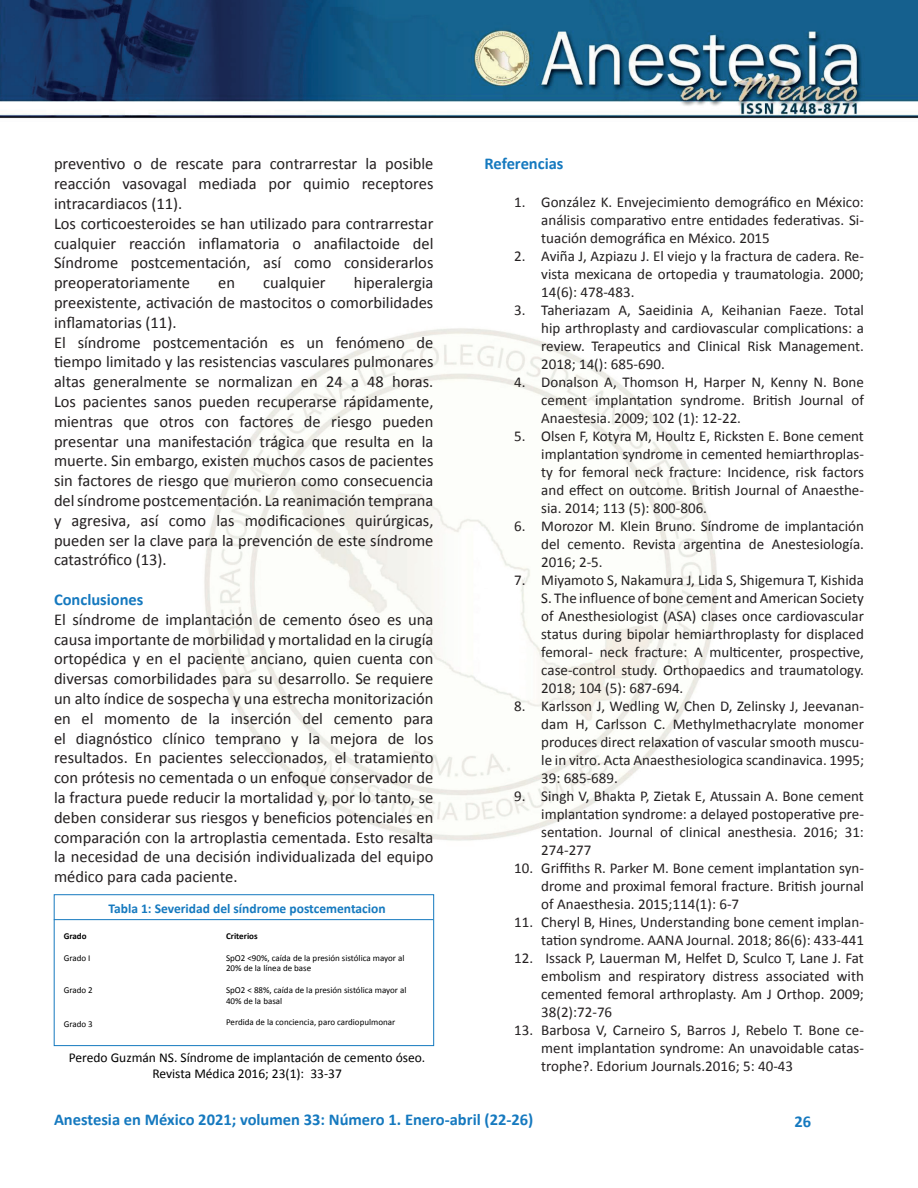
<style>
.page{position:relative;width:918px;height:1188px;background:#fff}
.page>*{position:absolute;margin:0;border:0;box-sizing:border-box;transform-origin:0 0}
.t1{font:16.5px/19.8px "Calibri";color:#231f20}
.t2{font:700 16.5px "Calibri";color:#1579bf}
.t3{font:15px/18px "Calibri";color:#231f20;text-align:justify}
.t4{font:13.5px/16.2px "Calibri";color:#000;text-align:center}
.t5{font:700 13.5px "Calibri";color:#1579bf}
.t6{font:9px/10.8px "Calibri";color:#000}
.t7{font:700 9px "Calibri";color:#000}
</style>
<div class="page">
<img style="left:0;top:0;width:918px;height:119px">
<img style="left:204px;top:328px;width:513px;height:573px">
<div style="left:54px;top:894px;width:380px;height:152px;border:1px solid #1579bf"></div>
<hr style="left:54px;top:919px;width:379px;height:1px;background:#1579bf">
<p class="t2" style="left:485px;top:152px;width:81px">Referencias</p>
<p class="t3" style="left:541px;top:193px;width:324px;text-indent:-27px">1. González K. Envejecimiento demográfico en México: análisis comparativo entre entidades federativas. Si&shy;tuación demográfica en México. 2015</p>
<p class="t3" style="left:541px;top:247px;width:324px;text-indent:-27px">2. Aviña J, Azpiazu J. El viejo y la fractura de cadera. Re&shy;vista mexicana de ortopedia y traumatologia. 2000; 14(6): 478-483.</p>
<p class="t3" style="left:541px;top:301px;width:324px;text-indent:-27px">3. Taheriazam A, Saeidinia A, Keihanian Faeze. Total hip arthroplasty and cardiovascular complications: a review. Terapeutics and Clinical Risk Management.<br>2018; 14(): 685-690.</p>
<p class="t3" style="left:541px;top:373px;width:324px;text-indent:-27px">4. Donalson A, Thomson H, Harper N, Kenny N. Bone cement implantation syndrome. British Journal of Anaestesia. 2009; 102 (1): 12-22.</p>
<p class="t3" style="left:541px;top:427px;width:324px;text-indent:-27px">5. Olsen F, Kotyra M, Houltz E, Ricksten E. Bone cement implantation syndrome in cemented hemiarthroplas&shy;ty for femoral neck fracture: Incidence, risk factors and effect on outcome. British Journal of Anaesthe&shy;sia. 2014; 113 (5): 800-806.</p>
<p class="t3" style="left:541px;top:517px;width:324px;text-indent:-27px">6. Morozor M. Klein Bruno. Síndrome de implantación del cemento. Revista argentina de Anestesiología.<br>2016; 2-5.</p>
<p class="t3" style="left:541px;top:571px;width:324px;text-indent:-27px">7. Miyamoto S, Nakamura J, Lida S, Shigemura T, Kishida S. The influence of bone cement and American Society of Anesthesiologist (ASA) clases once cardiovascular status during bipolar hemiarthroplasty for displaced femoral- neck fracture: A multicenter, prospective, case-control study. Orthopaedics and traumatology.<br>2018; 104 (5): 687-694.</p>
<p class="t3" style="left:541px;top:697px;width:324px;text-indent:-27px">8. Karlsson J, Wedling W, Chen D, Zelinsky J, Jeevanan&shy;dam H, Carlsson C. Methylmethacrylate monomer produces direct relaxation of vascular smooth muscu&shy;le in vitro. Acta Anaesthesiologica scandinavica. 1995; 39: 685-689.</p>
<p class="t3" style="left:541px;top:787px;width:324px;text-indent:-27px">9. Singh V, Bhakta P, Zietak E, Atussain A. Bone cement implantation syndrome: a delayed postoperative pre&shy;sentation. Journal of clinical anesthesia. 2016; 31:<br>274-277</p>
<p class="t3" style="left:541px;top:859px;width:324px;text-indent:-27px">10. Griffiths R. Parker M. Bone cement implantation syn&shy;drome and proximal femoral fracture. British journal of Anaesthesia. 2015;114(1): 6-7</p>
<p class="t3" style="left:514px;top:913px;width:351px;text-align:right">11. Cheryl B, Hines, Understanding bone cement implan&shy;tation syndrome. AANA Journal. 2018; 86(6): 433-441</p>
<p class="t3" style="left:541px;top:949px;width:324px;text-indent:-27px">12. Issack P, Lauerman M, Helfet D, Sculco T, Lane J. Fat embolism and respiratory distress associated with cemented femoral arthroplasty. Am J Orthop. 2009; 38(2):72-76</p>
<p class="t3" style="left:541px;top:1021px;width:324px;text-indent:-27px">13. Barbosa V, Carneiro S, Barros J, Rebelo T. Bone ce&shy;ment implantation syndrome: An unavoidable catas&shy;trophe?. Edorium Journals.2016; 5: 40-43</p>
<p class="t2" style="left:54px;top:1108px;width:481px">Anestesia en México 2021; volumen 33: Número 1. Enero-abril (22-26)</p>
<p class="t1" style="left:54px;top:153px;width:381px">preventivo o de rescate para contrarrestar la posible reacción vasovagal mediada por quimio receptores intracardiacos (11).<br>Los corticoesteroides se han utilizado para contrarrestar cualquier reacción inflamatoria o anafilactoide del Síndrome postcementación, así como considerarlos preoperatoriamente</p>
<p class="t1" style="left:54px;top:272px;width:381px;text-indent:300px">hiperalergia preexistente, activación de mastocitos o comorbilidades inflamatorias (11).<br>El síndrome postcementación es un fenómeno de tiempo limitado y las resistencias vasculares pulmonares altas generalmente se normalizan en 24 a 48 horas.<br>Los pacientes sanos pueden recuperarse rápidamente, mientras que otros con factores de riesgo pueden presentar una manifestación trágica que resulta en la muerte. Sin embargo, existen muchos casos de pacientes sin factores de riesgo que murieron como consecuencia del síndrome postcementación. La reanimación temprana y agresiva, así como las modificaciones quirúrgicas, pueden ser la clave para la prevención de este síndrome catastrófico (13).</p>
<p class="t2" style="left:54px;top:588px;width:91px">Conclusiones</p>
<p class="t1" style="left:54px;top:609px;width:381px;text-align:justify">El síndrome de implantación de cemento óseo es una causa importante de morbilidad y mortalidad en la cirugía ortopédica y en el paciente anciano, quien cuenta con diversas comorbilidades para su desarrollo. Se requiere un alto índice de sospecha y una estrecha monitorización en el momento de la inserción del cemento para el diagnóstico clínico temprano y la mejora de los resultados. En pacientes seleccionados, el tratamiento con prótesis no cementada o un enfoque conservador de la fractura puede reducir la mortalidad y, por lo tanto, se deben considerar sus riesgos y beneficios potenciales en comparación con la artroplastia cementada. Esto resalta la necesidad de una decisión individualizada del equipo médico para cada paciente.</p>
<p class="t1" style="left:218px;top:272px;width:18px">en</p>
<p class="t1" style="left:263px;top:272px;width:64px">cualquier</p>
<p class="t5" style="left:108px;top:899px;width:279px">Tabla 1: Severidad del síndrome postcementacion</p>
<p class="t7" style="left:64px;top:930px;width:24px">Grado</p>
<p class="t6" style="left:64px;top:952px;width:28px">Grado I</p>
<p class="t6" style="left:64px;top:984px;width:31px">Grado 2</p>
<p class="t6" style="left:64px;top:1018px;width:31px">Grado 3</p>
<p class="t7" style="left:226px;top:930px;width:33px">Criterios</p>
<p class="t6" style="left:226px;top:952px;width:180px">SpO2 &lt;90%, caída de la presión sistólica mayor al<br>20% de la línea de base</p>
<p class="t6" style="left:226px;top:984px;width:182px">SpO2 &lt; 88%, caída de la presión sistólica mayor al<br>40% de la basal</p>
<p class="t6" style="left:226px;top:1017px;width:171px">Perdida de la conciencia, paro cardiopulmonar</p>
<p class="t4" style="left:69px;top:1049px;width:358px">Peredo Guzmán NS. Síndrome de implantación de cemento óseo.<br>Revista Médica 2016; 23(1): 33-37</p>
<p class="t2" style="left:795px;top:1110px;width:18px">26</p>
</div>
